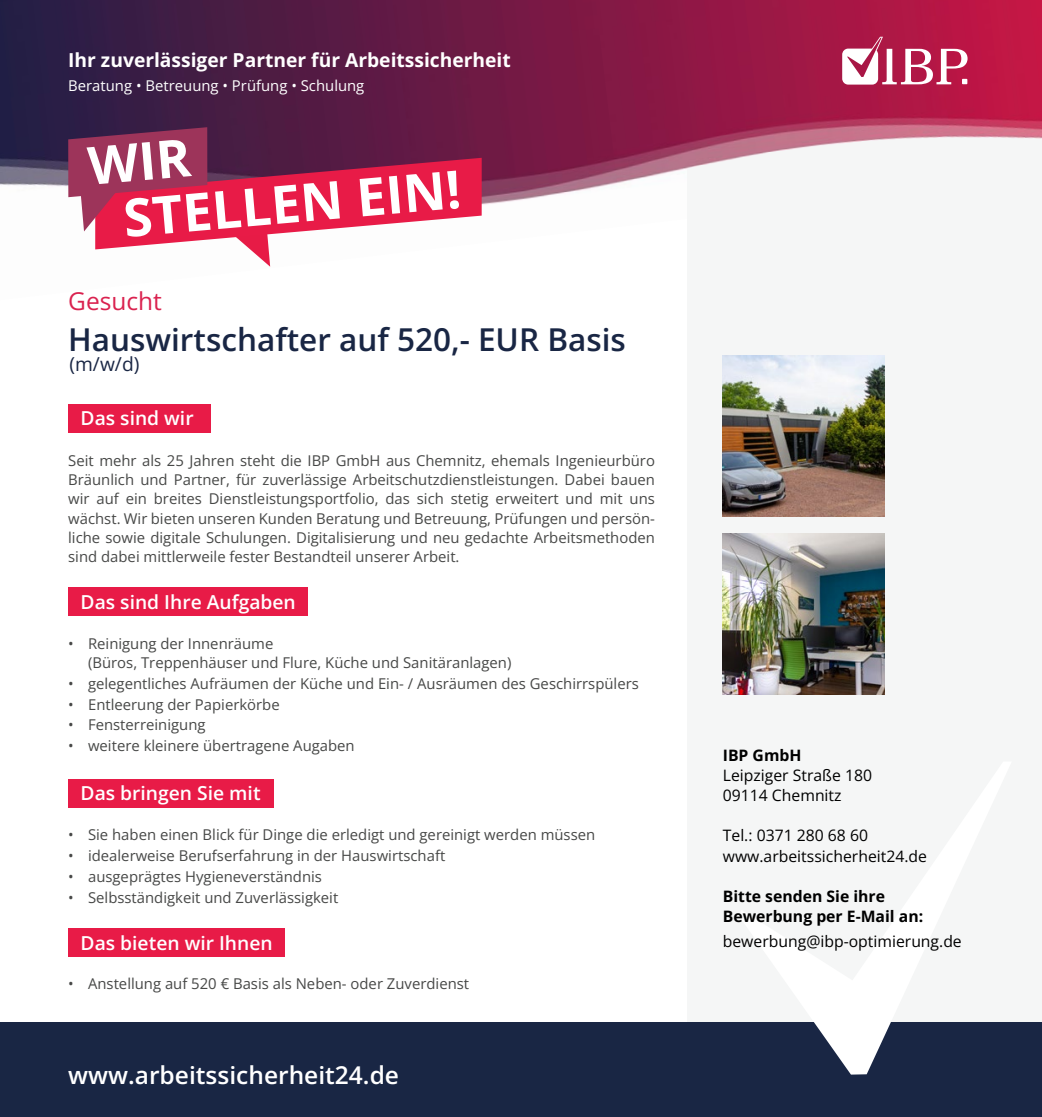
<style>
.page{position:relative;width:1042px;height:1117px;background:#fff}
.page>*{position:absolute;margin:0;border:0;box-sizing:border-box;transform-origin:0 0}
.t1{font:700 52.5px "Open Sans";color:#fff}
.t2{font:600 31.5px "Open Sans";color:#192644}
.t3{font:600 24.5px "Open Sans";color:#fff}
.t4{font:24.5px "Open Sans";color:#da224f}
.t5{font:600 19.25px "Open Sans";color:#fff}
.t6{font:700 19.25px "Open Sans";color:#fff}
.t7{font:19.25px "Open Sans";color:#192644}
.t8{font:15.75px/20.1px "Open Sans";color:#000}
.t9{font:700 15.75px/20.1px "Open Sans";color:#000}
.t10{font:14.88px/19.2px "Open Sans";color:#474847;text-align:justify}
.t11{font:14.88px "Open Sans";color:#fff}
</style>
<div class="page">
<div style="left:68px;top:928px;width:217px;height:28px;background:#e81b47"></div>
<div style="left:68px;top:778px;width:206px;height:29px;background:#e81b47"></div>
<div style="left:68px;top:587px;width:240px;height:29px;background:#e81b47"></div>
<div style="left:687px;top:98px;width:355px;height:983px;background:#f5f6f6"></div>
<img style="left:0;top:0;width:1042px;height:205px">
<svg style="left:842px;top:37px;width:125px;height:48px"></svg>
<div style="left:68px;top:404px;width:142px;height:28px;background:#e81b47"></div>
<div style="left:0;top:1022px;width:1042px;height:94px;background:#192644"></div>
<svg style="left:814px;top:1022px;width:77px;height:52px;fill:#fff"></svg>
<img style="left:723px;top:355px;width:161px;height:161px">
<img style="left:723px;top:533px;width:161px;height:161px">
<svg style="left:68px;top:127px;width:414px;height:140px"></svg>
<p class="t6" style="left:68px;top:47px;width:444px">Ihr zuverlässiger Partner für Arbeitssicherheit</p>
<p class="t11" style="left:68px;top:75px;width:298px">Beratung • Betreuung • Prüfung • Schulung</p>
<h1 class="t1" style="left:120px;top:182px;width:340px;rotate:-5deg">STELLEN EIN!</h1>
<h3 class="t4" style="left:68px;top:284px;width:95px">Gesucht</h3>
<h2 class="t2" style="left:68px;top:318px;width:559px">Hauswirtschafter auf 520,- EUR Basis</h2>
<p class="t7" style="left:69px;top:350px;width:72px">(m/w/d)</p>
<p class="t5" style="left:81px;top:405px;width:114px">Das sind wir</p>
<p class="t10" style="left:68px;top:450px;width:588px">Seit mehr als 25 Jahren steht die IBP GmbH aus Chemnitz, ehemals Ingenieurbüro Bräunlich und Partner, für zuverlässige Arbeitschutzdienstleistungen. Dabei bauen wir auf ein breites Dienstleistungsportfolio, das sich stetig erweitert und mit uns wächst. Wir bieten unseren Kunden Beratung und Betreuung, Prüfungen und persön&shy;liche sowie digitale Schulungen. Digitalisierung und neu gedachte Arbeitsmethoden sind dabei mittlerweile fester Bestandteil unserer Arbeit.</p>
<p class="t5" style="left:81px;top:588px;width:217px">Das sind Ihre Aufgaben</p>
<p class="t10" style="left:88px;top:633px;width:425px;text-indent:-20px">• Reinigung der Innenräume<br>(Büros, Treppenhäuser und Flure, Küche und Sanitäranlagen)</p>
<p class="t10" style="left:68px;top:673px;width:572px">• gelegentliches Aufräumen der Küche und Ein- / Ausräumen des Geschirrspülers</p>
<p class="t10" style="left:68px;top:694px;width:213px">• Entleerung der Papierkörbe</p>
<p class="t10" style="left:68px;top:714px;width:139px">• Fensterreinigung</p>
<p class="t10" style="left:68px;top:735px;width:288px">• weitere kleinere übertragene Augaben</p>
<p class="t5" style="left:81px;top:779px;width:181px">Das bringen Sie mit</p>
<p class="t10" style="left:68px;top:824px;width:528px">• Sie haben einen Blick für Dinge die erledigt und gereinigt werden müssen</p>
<p class="t10" style="left:68px;top:845px;width:378px">• idealerweise Berufserfahrung in der Hauswirtschaft</p>
<p class="t10" style="left:68px;top:866px;width:255px">• ausgeprägtes Hygieneverständnis</p>
<p class="t10" style="left:68px;top:887px;width:272px">• Selbsständigkeit und Zuverlässigkeit</p>
<p class="t5" style="left:81px;top:929px;width:194px">Das bieten wir Ihnen</p>
<p class="t10" style="left:68px;top:972px;width:402px">• Anstellung auf 520 € Basis als Neben- oder Zuverdienst</p>
<h3 class="t3" style="left:68px;top:1058px;width:332px">www.arbeitssicherheit24.de</h3>
<p class="t9" style="left:723px;top:744px;width:80px">IBP GmbH</p>
<p class="t8" style="left:723px;top:764px;width:151px">Leipziger Straße 180<br>09114 Chemnitz</p>
<p class="t8" style="left:723px;top:825px;width:206px">Tel.: 0371 280 68 60 www.arbeitssicherheit24.de</p>
<p class="t9" style="left:723px;top:885px;width:202px">Bitte senden Sie ihre<br>Bewerbung per E-Mail an:</p>
<p class="t8" style="left:723px;top:930px;width:240px">bewerbung@ibp-optimierung.de</p>
</div>
